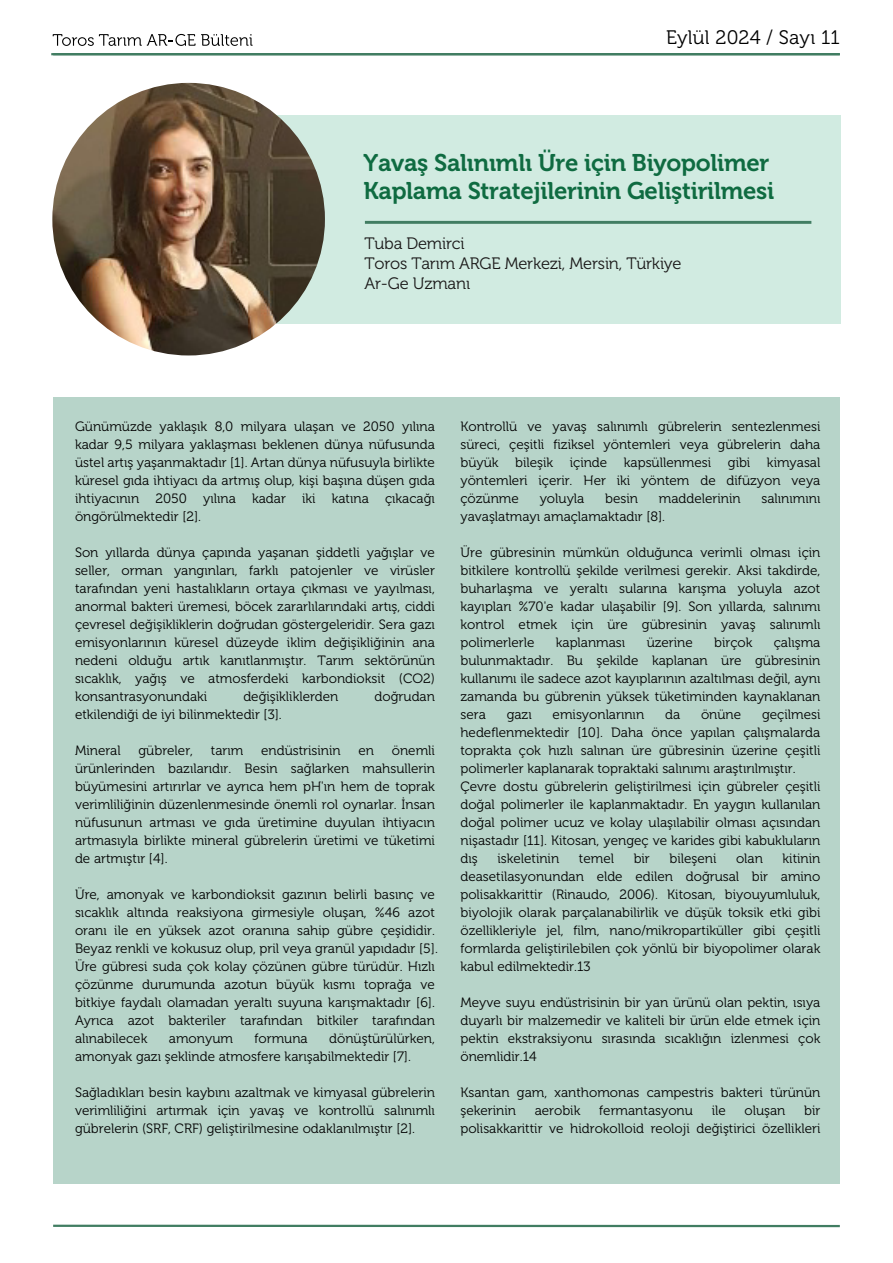
<style>
.page{position:relative;width:893px;height:1263px;background:#fff}
.page>*{position:absolute;margin:0;border:0;box-sizing:border-box;transform-origin:0 0}
.t1{font:24px/28.8px "Museo 700";letter-spacing:-.01em;color:#0f6b41}
.t2{font:19.5px "Museo 300";letter-spacing:.01em;color:#010101}
.t3{font:16.5px/19.8px "Museo 300";letter-spacing:-.01em;color:#1a1818}
.t4{font:13.5px/18px "Museo 300";color:#010101;text-align:justify}
</style>
<div class="page">
<div style="left:53px;top:397px;width:787px;height:786px;background:#b7d4c9"></div>
<hr style="left:51px;top:53px;width:789px;height:2px;background:#417d62">
<hr style="left:53px;top:1225px;width:787px;height:2px;background:#417d62">
<svg style="left:53px;top:34px;width:200px;height:12px"></svg>
<div style="left:266px;top:115px;width:575px;height:208px;background:#cce9de"></div>
<hr style="left:365px;top:221px;width:446px;height:3px;background:#417d62">
<img style="left:52px;top:83px;width:273px;height:272px;border-radius:136px">
<h2 class="t2" style="left:666px;top:26px;width:175px">Eylül 2024 / Sayı 11</h2>
<h1 class="t1" style="left:364px;top:148px;width:412px">Yavaş Salınımlı Üre için Biyopolimer<br>Kaplama Stratejilerinin Geliştirilmesi</h1>
<p class="t3" style="left:364px;top:234px;width:319px">Tuba Demirci<br>Toros Tarım ARGE Merkezi, Mersin, Türkiye<br>Ar-Ge Uzmanı</p>
<p class="t4" style="left:75px;top:418px;width:361px">Günümüzde yaklaşık 8,0 milyara ulaşan ve 2050 yılına kadar 9,5 milyara yaklaşması beklenen dünya nüfusunda üstel artış yaşanmaktadır [1]. Artan dünya nüfusuyla birlikte küresel gıda ihtiyacı da artmış olup, kişi başına düşen gıda ihtiyacının 2050 yılına kadar iki katına çıkacağı öngörülmektedir [2].</p>
<p class="t4" style="left:75px;top:544px;width:361px">Son yıllarda dünya çapında yaşanan şiddetli yağışlar ve seller, orman yangınları, farklı patojenler ve virüsler tarafından yeni hastalıkların ortaya çıkması ve yayılması, anormal bakteri üremesi, böcek zararlılarındaki artış, ciddi çevresel değişikliklerin doğrudan göstergeleridir. Sera gazı emisyonlarının küresel düzeyde iklim değişikliğinin ana nedeni olduğu artık kanıtlanmıştır. Tarım sektörünün sıcaklık, yağış ve atmosferdeki karbondioksit (CO2) konsantrasyonundaki</p>
<p class="t4" style="left:243px;top:688px;width:97px">değişikliklerden</p>
<p class="t4" style="left:375px;top:688px;width:62px">doğrudan</p>
<p class="t4" style="left:75px;top:706px;width:208px">etkilendiği de iyi bilinmektedir [3].</p>
<p class="t4" style="left:75px;top:742px;width:47px">Mineral</p>
<p class="t4" style="left:138px;top:742px;width:56px">gübreler,</p>
<p class="t4" style="left:211px;top:742px;width:34px">tarım</p>
<p class="t4" style="left:261px;top:742px;width:81px">endüstrisinin</p>
<p class="t4" style="left:358px;top:742px;width:17px">en</p>
<p class="t4" style="left:75px;top:742px;width:361px;text-indent:317px">önemli ürünlerinden bazılarıdır. Besin sağlarken mahsullerin büyümesini artırırlar ve ayrıca hem pH'ın hem de toprak verimliliğinin düzenlenmesinde önemli rol oynarlar. İnsan nüfusunun artması ve gıda üretimine duyulan ihtiyacın artmasıyla birlikte mineral gübrelerin üretimi ve tüketimi de artmıştır [4].</p>
<p class="t4" style="left:75px;top:886px;width:364px;text-align:left">Üre, amonyak ve karbondioksit gazının belirli basınç ve sıcaklık altında reaksiyona girmesiyle oluşan, %46 azot oranı ile en yüksek azot oranına sahip gübre çeşididir.<br>Beyaz renkli ve kokusuz olup, pril veya granül yapıdadır [5].<br>Üre gübresi suda çok kolay çözünen gübre türüdür. Hızlı çözünme durumunda azotun büyük kısmı toprağa ve bitkiye faydalı olamadan yeraltı suyuna karışmaktadır [6].<br>Ayrıca azot bakteriler tarafından bitkiler tarafından alınabilecek</p>
<p class="t4" style="left:169px;top:1030px;width:66px">amonyum</p>
<p class="t4" style="left:254px;top:1030px;width:55px">formuna</p>
<p class="t4" style="left:75px;top:1030px;width:361px;text-indent:254px">dönüştürülürken, amonyak gazı şeklinde atmosfere karışabilmektedir [7].</p>
<p class="t4" style="left:75px;top:1084px;width:361px">Sağladıkları besin kaybını azaltmak ve kimyasal gübrelerin verimliliğini artırmak için yavaş ve kontrollü salınımlı gübrelerin (SRF, CRF) geliştirilmesine odaklanılmıştır [2].</p>
<p class="t4" style="left:460px;top:418px;width:361px">Kontrollü ve yavaş salınımlı gübrelerin sentezlenmesi süreci, çeşitli fiziksel yöntemleri veya gübrelerin daha büyük bileşik içinde kapsüllenmesi gibi kimyasal yöntemleri içerir. Her iki yöntem de difüzyon veya çözünme</p>
<p class="t4" style="left:540px;top:490px;width:46px">yoluyla</p>
<p class="t4" style="left:605px;top:490px;width:34px">besin</p>
<p class="t4" style="left:659px;top:490px;width:83px">maddelerinin</p>
<p class="t4" style="left:761px;top:490px;width:60px">salınımını</p>
<p class="t4" style="left:460px;top:508px;width:206px">yavaşlatmayı amaçlamaktadır [8].</p>
<p class="t4" style="left:460px;top:544px;width:361px">Üre gübresinin mümkün olduğunca verimli olması için bitkilere kontrollü şekilde verilmesi gerekir. Aksi takdirde, buharlaşma ve yeraltı sularına karışma yoluyla azot kayıpları %70'e kadar ulaşabilir [9]. Son yıllarda, salınımı kontrol etmek için üre gübresinin yavaş salınımlı polimerlerle</p>
<p class="t4" style="left:460px;top:634px;width:362px;text-indent:313px">çalışma bulunmaktadır. Bu şekilde kaplanan üre gübresinin kullanımı ile sadece azot kayıplarının azaltılması değil, aynı zamanda bu gübrenin yüksek tüketiminden kaynaklanan sera</p>
<p class="t4" style="left:556px;top:634px;width:71px">kaplanması</p>
<p class="t4" style="left:647px;top:634px;width:48px">üzerine</p>
<p class="t4" style="left:714px;top:634px;width:40px">birçok</p>
<p class="t4" style="left:460px;top:705px;width:361px;text-align:left;text-indent:302px">geçilmesi hedeflenmektedir [10]. Daha önce yapılan çalışmalarda toprakta çok hızlı salınan üre gübresinin üzerine çeşitli polimerler kaplanarak topraktaki salınımı araştırılmıştır.<br>Çevre dostu gübrelerin geliştirilmesi için gübreler çeşitli doğal polimerler ile kaplanmaktadır. En yaygın kullanılan doğal polimer ucuz ve kolay ulaşılabilir olması açısından nişastadır [11]. Kitosan, yengeç ve karides gibi kabukluların dış</p>
<p class="t4" style="left:507px;top:705px;width:27px">gazı</p>
<p class="t4" style="left:553px;top:705px;width:93px">emisyonlarının</p>
<p class="t4" style="left:665px;top:705px;width:17px">da</p>
<p class="t4" style="left:701px;top:705px;width:42px">önüne</p>
<p class="t4" style="left:460px;top:849px;width:361px;text-indent:322px">kitinin deasetilasyonundan elde edilen doğrusal bir amino polisakkarittir (Rinaudo, 2006). Kitosan, biyouyumluluk, biyolojik olarak parçalanabilirlik ve düşük toksik etki gibi özellikleriyle jel, film, nano/mikropartiküller gibi çeşitli formlarda geliştirilebilen çok yönlü bir biyopolimer olarak kabul edilmektedir.13</p>
<p class="t4" style="left:460px;top:993px;width:361px">Meyve suyu endüstrisinin bir yan ürünü olan pektin, ısıya duyarlı bir malzemedir ve kaliteli bir ürün elde etmek için pektin ekstraksiyonu sırasında sıcaklığın izlenmesi çok önemlidir.14</p>
<p class="t4" style="left:460px;top:1083px;width:361px">Ksantan gam, xanthomonas campestris bakteri türünün şekerinin</p>
<p class="t4" style="left:497px;top:849px;width:63px">iskeletinin</p>
<p class="t4" style="left:579px;top:849px;width:37px">temel</p>
<p class="t4" style="left:634px;top:849px;width:18px">bir</p>
<p class="t4" style="left:669px;top:849px;width:48px">bileşeni</p>
<p class="t4" style="left:736px;top:849px;width:28px">olan</p>
<p class="t4" style="left:535px;top:1101px;width:47px">aerobik</p>
<p class="t4" style="left:599px;top:1101px;width:95px">fermantasyonu</p>
<p class="t4" style="left:712px;top:1101px;width:16px">ile</p>
<p class="t4" style="left:744px;top:1101px;width:42px">oluşan</p>
<p class="t4" style="left:460px;top:1101px;width:361px;text-align:right">bir<br>polisakkarittir ve hidrokolloid reoloji değiştirici özellikleri</p>
</div>
